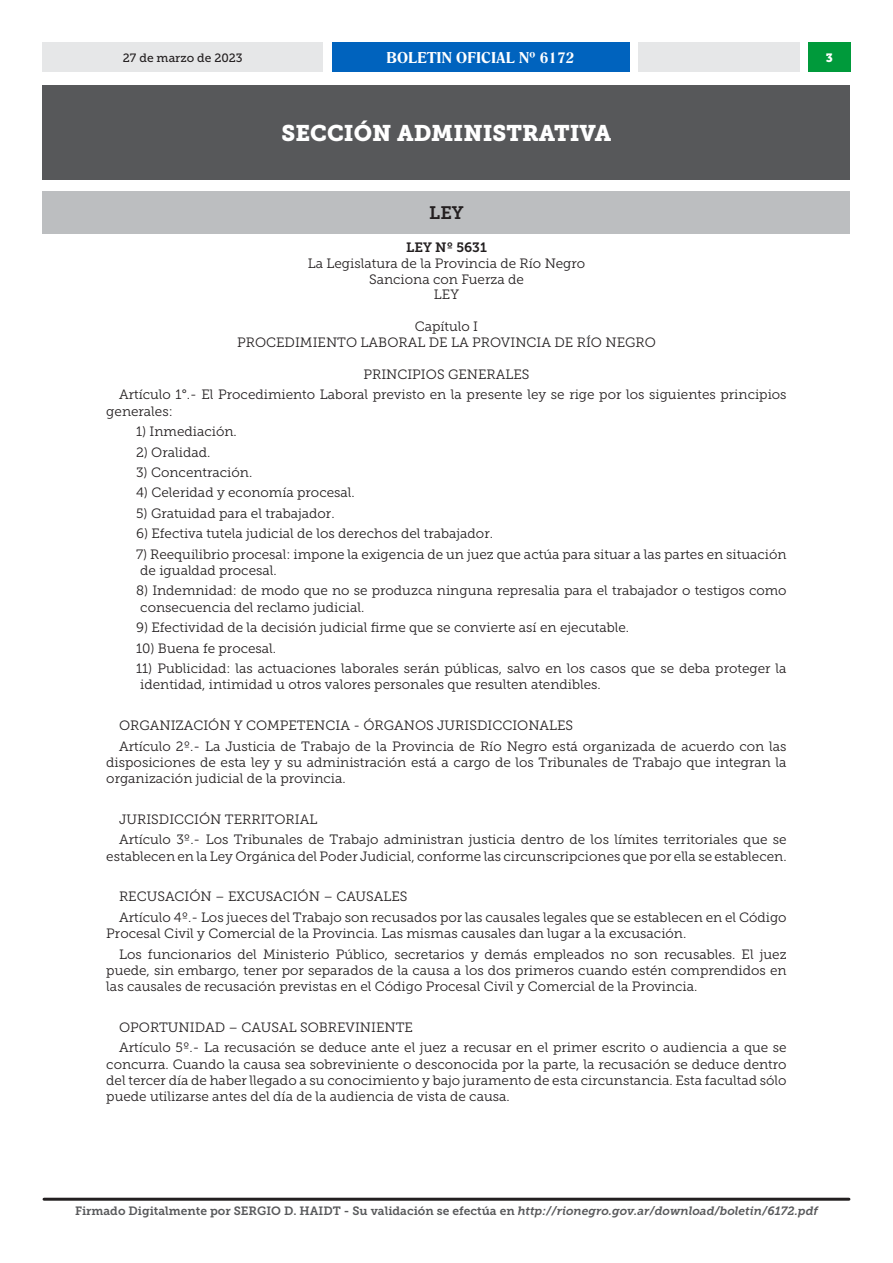
<style>
.page{position:relative;width:893px;height:1263px;background:#fff}
.page>*{position:absolute;margin:0;border:0;box-sizing:border-box;transform-origin:0 0}
.Título_Sección{font:22.5px "Museo Slab 900";color:#fff}
.t1{font:18px "Museo Slab 700";color:#231f20}
.t2{font:700 15px "Romana BT";color:#fff}
.Texto_Base{font:13.5px/16.2px "Museo Slab 300";color:#231f20;text-align:justify}
.Inciso_1{font:13.5px/16.2px "Museo Slab 300";color:#231f20}
.Encabezados_centrado{font:13.5px "Museo Slab 300";color:#231f20}
.Negrita_encabezados{font:13.5px "Museo Slab 300";color:#231f20}
.Negrita_encabezados-2{font:13.5px "Museo Slab 700";color:#231f20}
.t3{font:12px "Museo Slab 700";color:#58595b}
.t4{font:12px "Museo Slab 500";color:#231f20}
.t5{font:12px "Museo Slab 900";color:#fff}
.s1{font-style:italic}
</style>
<div class="page">
<div style="left:638px;top:43px;width:161px;height:29px;background:#e6e7e8"></div>
<div style="left:332px;top:43px;width:297px;height:29px;background:#0063be"></div>
<div style="left:808px;top:43px;width:42px;height:29px;background:#009a3b"></div>
<div style="left:43px;top:43px;width:280px;height:29px;background:#e6e7e8"></div>
<hr style="left:44px;top:1198px;width:805px;height:3px;background:#231f20">
<div style="left:43px;top:191px;width:807px;height:43px;background:#bcbec0"></div>
<div style="left:43px;top:85px;width:807px;height:95px;background:#57585a"></div>
<p class="t4" style="left:123px;top:51px;width:121px">27 de marzo de 2023</p>
<p class="t2" style="left:387px;top:48px;width:189px">BOLETIN OFICIAL Nº 6172</p>
<p class="t5" style="left:826px;top:51px;width:9px">3</p>
<p class="Título_Sección" style="left:282px;top:120px;width:331px">SECCIÓN ADMINISTRATIVA</p>
<p class="t1" style="left:429px;top:203px;width:36px">LEY</p>
<p class="Negrita_encabezados-2" style="left:406px;top:239px;width:82px">LEY Nº 5631</p>
<p class="Negrita_encabezados" style="left:308px;top:256px;width:279px">La Legislatura de la Provincia de Río Negro</p>
<p class="Encabezados_centrado" style="left:369px;top:271px;width:156px">Sanciona con Fuerza de</p>
<p class="Encabezados_centrado" style="left:434px;top:287px;width:27px">LEY</p>
<p class="Encabezados_centrado" style="left:415px;top:319px;width:65px">Capítulo I</p>
<p class="Encabezados_centrado" style="left:237px;top:335px;width:420px">PROCEDIMIENTO LABORAL DE LA PROVINCIA DE RÍO NEGRO</p>
<p class="Encabezados_centrado" style="left:363px;top:367px;width:168px">PRINCIPIOS GENERALES</p>
<p class="Texto_Base" style="left:106px;top:387px;width:682px;text-indent:13px">Artículo 1°.- El Procedimiento Laboral previsto en la presente ley se rige por los siguientes principios generales:</p>
<p class="Inciso_1" style="left:136px;top:423px;width:102px">1) Inmediación.</p>
<p class="Inciso_1" style="left:136px;top:444px;width:76px">2) Oralidad.</p>
<p class="Inciso_1" style="left:136px;top:464px;width:118px">3) Concentración.</p>
<p class="Inciso_1" style="left:136px;top:485px;width:220px">4) Celeridad y economía procesal.</p>
<p class="Inciso_1" style="left:136px;top:505px;width:200px">5) Gratuidad para el trabajador.</p>
<p class="Inciso_1" style="left:136px;top:526px;width:358px">6) Efectiva tutela judicial de los derechos del trabajador.</p>
<p class="Inciso_1" style="left:140px;top:546px;width:648px;text-indent:-4px">7) Reequilibrio procesal: impone la exigencia de un juez que actúa para situar a las partes en situación de igualdad procesal.</p>
<p class="Inciso_1" style="left:140px;top:583px;width:648px;text-indent:-4px">8) Indemnidad: de modo que no se produzca ninguna represalia para el trabajador o testigos como consecuencia del reclamo judicial.</p>
<p class="Inciso_1" style="left:136px;top:619px;width:495px">9) Efectividad de la decisión judicial firme que se convierte así en ejecutable.</p>
<p class="Inciso_1" style="left:136px;top:640px;width:142px">10) Buena fe procesal.</p>
<p class="Inciso_1" style="left:140px;top:660px;width:648px;text-indent:-4px">11) Publicidad: las actuaciones laborales serán públicas, salvo en los casos que se deba proteger la identidad, intimidad u otros valores personales que resulten atendibles.</p>
<p class="Texto_Base" style="left:119px;top:717px;width:456px">ORGANIZACIÓN Y COMPETENCIA - ÓRGANOS JURISDICCIONALES</p>
<p class="Texto_Base" style="left:106px;top:738px;width:682px;text-indent:13px">Artículo 2º.- La Justicia de Trabajo de la Provincia de Río Negro está organizada de acuerdo con las disposiciones de esta ley y su administración está a cargo de los Tribunales de Trabajo que integran la organización judicial de la provincia.</p>
<p class="Texto_Base" style="left:119px;top:811px;width:200px">JURISDICCIÓN TERRITORIAL</p>
<p class="Texto_Base" style="left:106px;top:832px;width:682px;text-align:right">Artículo 3º.- Los Tribunales de Trabajo administran justicia dentro de los límites territoriales que se establecen en la Ley Orgánica del Poder Judicial, conforme las circunscripciones que por ella se establecen.</p>
<p class="Texto_Base" style="left:119px;top:889px;width:290px">RECUSACIÓN – EXCUSACIÓN – CAUSALES</p>
<p class="Texto_Base" style="left:106px;top:909px;width:682px;text-indent:13px">Artículo 4º.- Los jueces del Trabajo son recusados por las causales legales que se establecen en el Código<br>Procesal Civil y Comercial de la Provincia. Las mismas causales dan lugar a la excusación.</p>
<p class="Texto_Base" style="left:106px;top:946px;width:682px;text-indent:13px">Los funcionarios del Ministerio Público, secretarios y demás empleados no son recusables. El juez puede, sin embargo, tener por separados de la causa a los dos primeros cuando estén comprendidos en las causales de recusación previstas en el Código Procesal Civil y Comercial de la Provincia.</p>
<p class="Texto_Base" style="left:119px;top:1019px;width:295px">OPORTUNIDAD – CAUSAL SOBREVINIENTE</p>
<p class="Texto_Base" style="left:106px;top:1040px;width:682px;text-indent:13px">Artículo 5º.- La recusación se deduce ante el juez a recusar en el primer escrito o audiencia a que se concurra. Cuando la causa sea sobreviniente o desconocida por la parte, la recusación se deduce dentro del tercer día de haber llegado a su conocimiento y bajo juramento de esta circunstancia. Esta facultad sólo puede utilizarse antes del día de la audiencia de vista de causa.</p>
<p class="t3" style="left:75px;top:1204px;width:744px">Firmado Digitalmente por SERGIO D. HAIDT - Su validación se efectúa en <span class="s1">http://rionegro.gov.ar/download/boletin/6172.pdf</span></p>
</div>
